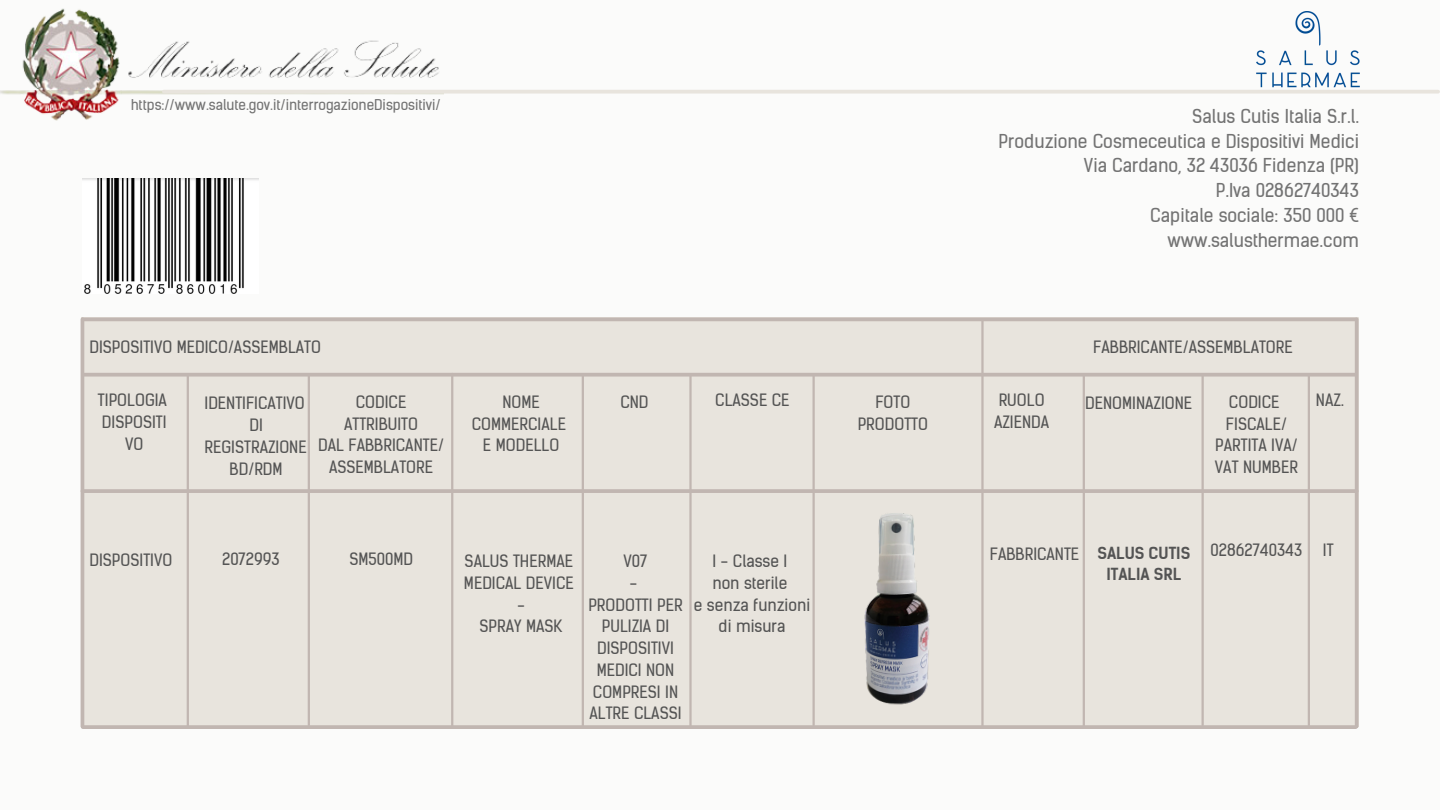
<style>
.page{position:relative;width:1440px;height:810px;background:#fbfbfa}
.page>*{position:absolute;margin:0;border:0;box-sizing:border-box;transform-origin:0 0}
.t1{font:18px "Kelson Sans BG";color:#737373}
.t2{font:16px/21.8px "Kelson Sans BG";color:#545454;text-align:center}
.t3{font:700 16px/21.8px "Kelson Sans BG";color:#545454;text-align:center}
.t4{font:14px "Kelson Sans BG";color:#737373}
</style>
<div class="page">
<img style="left:0;top:8px;width:444px;height:113px">
<svg style="left:164px;top:90px;width:1274px;height:4px;fill:#e8e4dd"></svg>
<img style="left:1257px;top:12px;width:102px;height:82px">
<div style="left:81px;top:318px;width:1278px;height:409px;background:#e8e4dd"></div>
<hr style="left:83px;top:318px;width:1273px;height:3px;background:#c1b6b1">
<svg style="left:84px;top:373px;width:1271px;height:4px;background:#c5bab5"></svg>
<hr style="left:82px;top:489px;width:1275px;height:4px;background:#c1b6b1">
<hr style="left:83px;top:725px;width:1273px;height:4px;background:#c1b6b1">
<hr style="left:81px;top:319px;width:3px;height:407px;background:#c1b6b1">
<hr style="left:308px;top:376px;width:2px;height:349px;background:#c1b6b1">
<hr style="left:451px;top:374px;width:2px;height:353px;background:#c1b6b1">
<hr style="left:582px;top:376px;width:2px;height:350px;background:#c1b6b1">
<hr style="left:981px;top:319px;width:3px;height:407px;background:#c1b6b1">
<hr style="left:187px;top:376px;width:2px;height:350px;background:#c1b6b1">
<hr style="left:689px;top:376px;width:3px;height:350px;background:#c1b6b1">
<hr style="left:813px;top:376px;width:2px;height:349px;background:#c1b6b1">
<svg style="left:1355px;top:319px;width:4px;height:407px;background:#c4bab5"></svg>
<hr style="left:1308px;top:376px;width:2px;height:349px;background:#c1b6b1">
<hr style="left:1202px;top:376px;width:2px;height:349px;background:#c1b6b1">
<hr style="left:1083px;top:375px;width:2px;height:352px;background:#c1b6b1">
<img style="left:864px;top:513px;width:66px;height:192px">
<img style="left:83px;top:178px;width:175px;height:116px">
<p class="t4" style="left:131px;top:97px;width:311px">https://www.salute.gov.it/interrogazioneDispositivi/</p>
<p class="t2" style="left:89px;top:337px;width:233px">DISPOSITIVO MEDICO/ASSEMBLATO</p>
<p class="t2" style="left:98px;top:390px;width:70px">TIPOLOGIA</p>
<p class="t2" style="left:102px;top:411px;width:66px">DISPOSITI<br>VO</p>
<p class="t2" style="left:205px;top:393px;width:102px">IDENTIFICATIVO</p>
<p class="t2" style="left:205px;top:415px;width:104px">DI<br>REGISTRAZIONE</p>
<p class="t2" style="left:230px;top:458px;width:55px">BD/RDM</p>
<p class="t2" style="left:344px;top:391px;width:76px">CODICE<br>ATTRIBUITO</p>
<p class="t2" style="left:318px;top:435px;width:127px">DAL FABBRICANTE/</p>
<p class="t2" style="left:329px;top:457px;width:106px">ASSEMBLATORE</p>
<p class="t2" style="left:472px;top:391px;width:96px">NOME<br>COMMERCIALE</p>
<p class="t2" style="left:483px;top:435px;width:78px">E MODELLO</p>
<p class="t1" style="left:1192px;top:106px;width:168px">Salus Cutis Italia S.r.l.</p>
<p class="t1" style="left:999px;top:130px;width:362px">Produzione Cosmeceutica e Dispositivi Medici</p>
<p class="t1" style="left:1084px;top:155px;width:277px">Via Cardano, 32 43036 Fidenza (PR)</p>
<p class="t1" style="left:1216px;top:180px;width:145px">P.Iva 02862740343</p>
<p class="t1" style="left:1150px;top:205px;width:210px">Capitale sociale: 350 000 €</p>
<p class="t1" style="left:1167px;top:229px;width:193px">www.salusthermae.com</p>
<p class="t2" style="left:620px;top:391px;width:30px">CND</p>
<p class="t2" style="left:715px;top:390px;width:76px">CLASSE CE</p>
<p class="t2" style="left:858px;top:391px;width:72px">FOTO<br>PRODOTTO</p>
<p class="t2" style="left:994px;top:390px;width:57px;text-align:left">RUOLO<br>AZIENDA</p>
<p class="t2" style="left:1093px;top:337px;width:201px">FABBRICANTE/ASSEMBLATORE</p>
<p class="t2" style="left:1085px;top:393px;width:109px">DENOMINAZIONE</p>
<p class="t2" style="left:1229px;top:391px;width:52px">CODICE</p>
<p class="t2" style="left:1226px;top:413px;width:63px">FISCALE/</p>
<p class="t2" style="left:1215px;top:435px;width:84px">PARTITA IVA/</p>
<p class="t2" style="left:1215px;top:457px;width:85px">VAT NUMBER</p>
<p class="t2" style="left:1316px;top:390px;width:30px">NAZ.</p>
<p class="t2" style="left:89px;top:550px;width:84px">DISPOSITIVO</p>
<p class="t2" style="left:222px;top:549px;width:59px">2072993</p>
<p class="t2" style="left:349px;top:549px;width:65px">SM500MD</p>
<p class="t2" style="left:712px;top:551px;width:76px">I - Classe I</p>
<p class="t2" style="left:712px;top:572px;width:76px">non sterile</p>
<p class="t2" style="left:694px;top:594px;width:118px">e senza funzioni di misura</p>
<p class="t2" style="left:465px;top:551px;width:110px">SALUS THERMAE</p>
<p class="t2" style="left:464px;top:572px;width:111px">MEDICAL DEVICE</p>
<p class="t2" style="left:517px;top:594px;width:9px">-</p>
<p class="t2" style="left:480px;top:616px;width:85px">SPRAY MASK</p>
<p class="t2" style="left:624px;top:551px;width:25px">V07</p>
<p class="t2" style="left:629px;top:572px;width:9px">-</p>
<p class="t2" style="left:588px;top:594px;width:96px">PRODOTTI PER<br>PULIZIA DI<br>DISPOSITIVI<br>MEDICI NON<br>COMPRESI IN<br>ALTRE CLASSI</p>
<p class="t2" style="left:990px;top:544px;width:91px">FABBRICANTE</p>
<p class="t2" style="left:1211px;top:539px;width:93px">02862740343</p>
<p class="t2" style="left:1323px;top:540px;width:12px">IT</p>
<p class="t3" style="left:1097px;top:542px;width:95px">SALUS CUTIS<br>ITALIA SRL</p>
</div>
